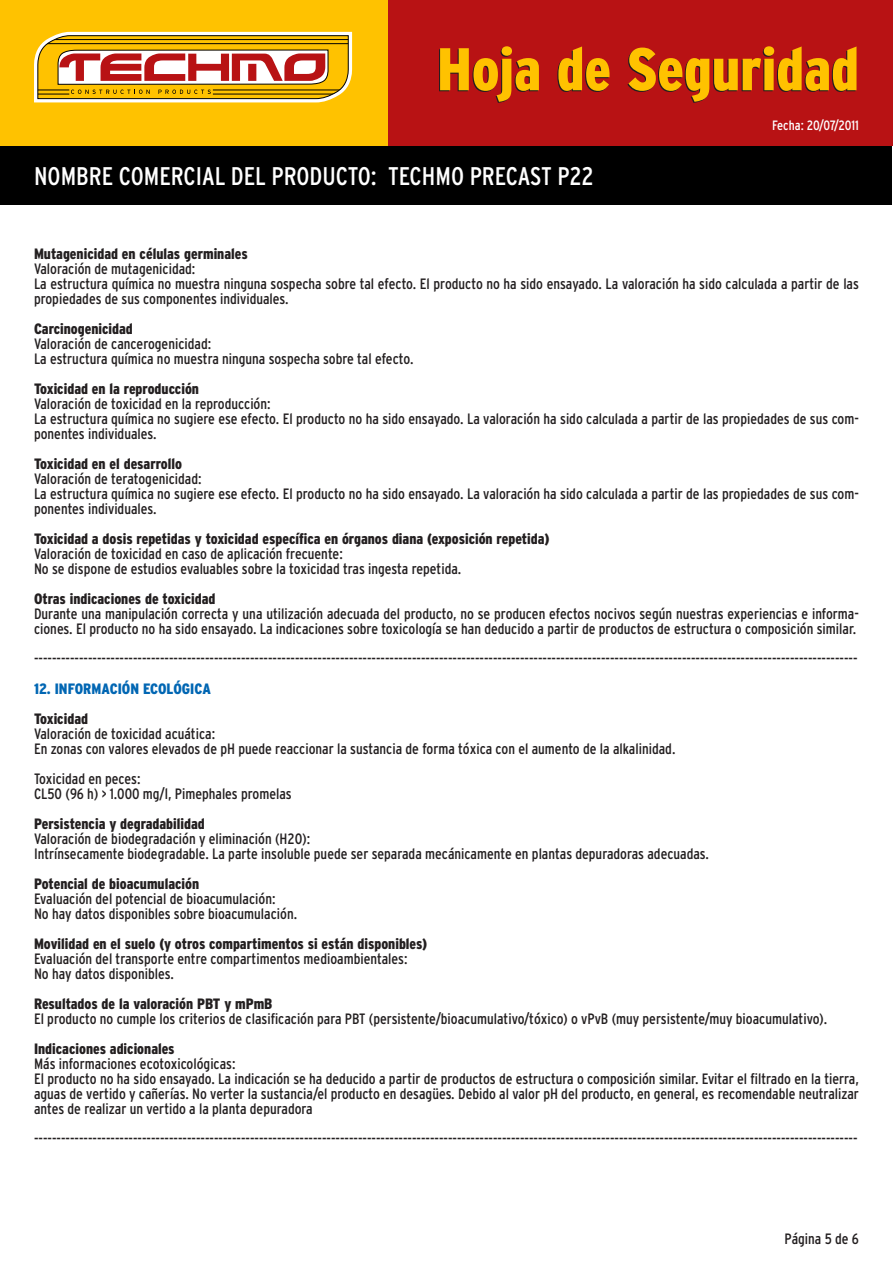
<style>
.page{position:relative;width:893px;height:1263px;background:#fff}
.page>*{position:absolute;margin:0;border:0;box-sizing:border-box;transform-origin:0 0}
.t1{font:900 condensed 60px "Interstate";color:#ffc200}
.t2{font:condensed 25.5px "Interstate";color:#fff}
.general{font:condensed 15px/15px "Interstate";color:#231f20}
.general-2{font:900 condensed 15px "Interstate";color:#231f20}
.ladillo_azul{font:900 condensed 15px "Interstate";color:#0166b3}
.t3{font:condensed 13.5px "Interstate";color:#fff}
</style>
<div class="page">
<div style="left:0;top:104px;width:892px;height:101px;background:#000"></div>
<div style="left:0;top:0;width:892px;height:145px;background:#ffc200"></div>
<div style="left:388px;top:0;width:504px;height:145px;background:#b81214"></div>
<svg style="left:34px;top:31px;width:319px;height:72px"></svg>
<h1 class="t1" style="left:437px;top:36px;width:423px">Hoja de Seguridad</h1>
<h2 class="t2" style="left:34px;top:162px;width:561px">NOMBRE COMERCIAL DEL PRODUCTO: TECHMO PRECAST P22</h2>
<p class="t3" style="left:772px;top:117px;width:88px">Fecha: 20/07/2011</p>
<p class="general-2" style="left:34px;top:245px;width:215px">Mutagenicidad en células germinales</p>
<p class="general" style="left:34px;top:261px;width:163px">Valoración de mutagenicidad:</p>
<p class="general" style="left:34px;top:276px;width:826px">La estructura química no muestra ninguna sospecha sobre tal efecto. El producto no ha sido ensayado. La valoración ha sido calculada a partir de las propiedades de sus componentes individuales.</p>
<p class="general-2" style="left:34px;top:320px;width:100px">Carcinogenicidad</p>
<p class="general" style="left:34px;top:336px;width:179px">Valoración de cancerogenicidad:</p>
<p class="general" style="left:34px;top:351px;width:381px">La estructura química no muestra ninguna sospecha sobre tal efecto.</p>
<p class="general-2" style="left:34px;top:380px;width:166px">Toxicidad en la reproducción</p>
<p class="general" style="left:34px;top:396px;width:238px">Valoración de toxicidad en la reproducción:</p>
<p class="general" style="left:34px;top:411px;width:826px">La estructura química no sugiere ese efecto. El producto no ha sido ensayado. La valoración ha sido calculada a partir de las propiedades de sus com&shy;ponentes individuales.</p>
<p class="general-2" style="left:34px;top:455px;width:149px">Toxicidad en el desarrollo</p>
<p class="general" style="left:34px;top:471px;width:169px">Valoración de teratogenicidad:</p>
<p class="general" style="left:34px;top:486px;width:826px">La estructura química no sugiere ese efecto. El producto no ha sido ensayado. La valoración ha sido calculada a partir de las propiedades de sus com&shy;ponentes individuales.</p>
<p class="general-2" style="left:34px;top:530px;width:517px">Toxicidad a dosis repetidas y toxicidad específica en órganos diana (exposición repetida)</p>
<p class="general" style="left:34px;top:546px;width:310px">Valoración de toxicidad en caso de aplicación frecuente:</p>
<p class="general" style="left:34px;top:561px;width:429px">No se dispone de estudios evaluables sobre la toxicidad tras ingesta repetida.</p>
<p class="general-2" style="left:34px;top:590px;width:183px">Otras indicaciones de toxicidad</p>
<p class="general" style="left:34px;top:606px;width:826px">Durante una manipulación correcta y una utilización adecuada del producto, no se producen efectos nocivos según nuestras experiencias e informa&shy;ciones. El producto no ha sido ensayado. La indicaciones sobre toxicología se han deducido a partir de productos de estructura o composición similar.</p>
<p class="general" style="left:34px;top:651px;width:825px">---------------------------------------------------------------------------------------------------------------------------------------------------------------------------------------</p>
<p class="ladillo_azul" style="left:34px;top:680px;width:178px">12. INFORMACIÓN ECOLÓGICA</p>
<p class="general-2" style="left:34px;top:710px;width:56px">Toxicidad</p>
<p class="general" style="left:34px;top:726px;width:183px">Valoración de toxicidad acuática:</p>
<p class="general" style="left:34px;top:741px;width:643px">En zonas con valores elevados de pH puede reaccionar la sustancia de forma tóxica con el aumento de la alkalinidad.</p>
<p class="general" style="left:34px;top:771px;width:108px">Toxicidad en peces:</p>
<p class="general" style="left:34px;top:786px;width:259px">CL50 (96 h) &gt; 1.000 mg/l, Pimephales promelas</p>
<p class="general-2" style="left:34px;top:815px;width:172px">Persistencia y degradabilidad</p>
<p class="general" style="left:34px;top:831px;width:278px">Valoración de biodegradación y eliminación (H2O):</p>
<p class="general" style="left:34px;top:846px;width:677px">Intrínsecamente biodegradable. La parte insoluble puede ser separada mecánicamente en plantas depuradoras adecuadas.</p>
<p class="general-2" style="left:34px;top:875px;width:167px">Potencial de bioacumulación</p>
<p class="general" style="left:34px;top:891px;width:243px">Evaluación del potencial de bioacumulación:</p>
<p class="general" style="left:34px;top:906px;width:265px">No hay datos disponibles sobre bioacumulación.</p>
<p class="general-2" style="left:34px;top:935px;width:395px">Movilidad en el suelo (y otros compartimentos si están disponibles)</p>
<p class="general" style="left:34px;top:951px;width:375px">Evaluación del transporte entre compartimentos medioambientales:</p>
<p class="general" style="left:34px;top:966px;width:141px">No hay datos disponibles.</p>
<p class="general-2" style="left:34px;top:995px;width:240px">Resultados de la valoración PBT y mPmB</p>
<p class="general" style="left:34px;top:1011px;width:795px">El producto no cumple los criterios de clasificación para PBT (persistente/bioacumulativo/tóxico) o vPvB (muy persistente/muy bioacumulativo).</p>
<p class="general-2" style="left:34px;top:1040px;width:142px">Indicaciones adicionales</p>
<p class="general" style="left:34px;top:1056px;width:203px">Más informaciones ecotoxicológicas:</p>
<p class="general" style="left:34px;top:1071px;width:826px">El producto no ha sido ensayado. La indicación se ha deducido a partir de productos de estructura o composición similar. Evitar el filtrado en la tierra, aguas de vertido y cañerías. No verter la sustancia/el producto en desagües. Debido al valor pH del producto, en general, es recomendable neutralizar</p>
<p class="general" style="left:34px;top:1101px;width:280px">antes de realizar un vertido a la planta depuradora</p>
<p class="general" style="left:34px;top:1131px;width:825px">---------------------------------------------------------------------------------------------------------------------------------------------------------------------------------------</p>
<p class="general" style="left:784px;top:1231px;width:76px">Página 5 de 6</p>
</div>
